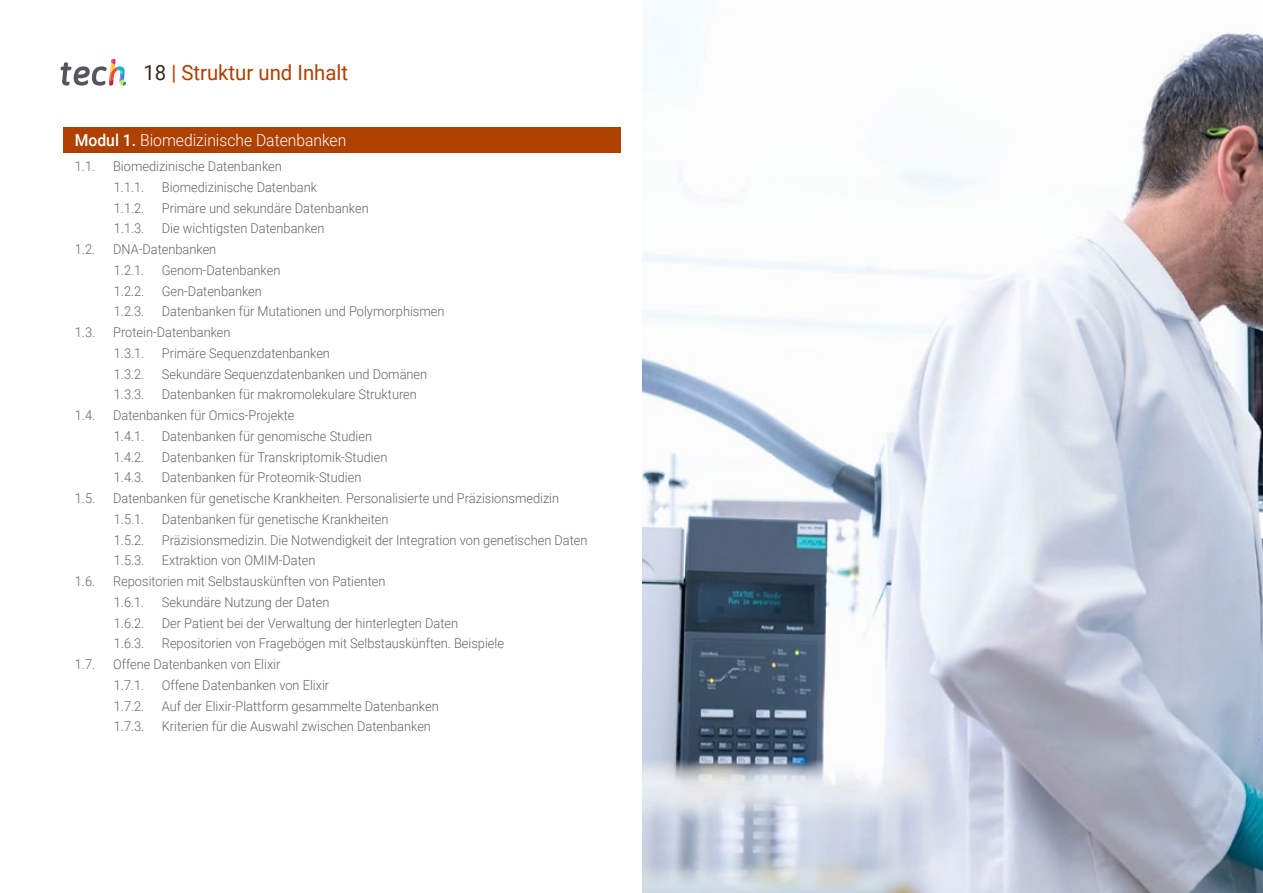
<style>
.page{position:relative;width:1263px;height:893px;background:#fff}
.page>*{position:absolute;margin:0;border:0;box-sizing:border-box;transform-origin:0 0}
.t1{font:21px "Roboto";color:#ae4000}
.t2{font:300 16.5px "Roboto";color:#fff;scale:.95 1}
.t3{font:300 13.5px/20.7px "Roboto";color:#61646a;scale:.95 1}
.s1{color:#312e20}
.s2{font-weight:500}
</style>
<div class="page">
<svg style="left:61px;top:59px;width:65px;height:27px"></svg>
<img style="left:642px;top:15px;width:621px;height:878px">
<div style="left:64px;top:128px;width:557px;height:25px;background:#ae4000"></div>
<h1 class="t1" style="left:144px;top:57px;width:206px"><span class="s1">18</span> | Struktur und Inhalt</h1>
<p class="t2" style="left:75px;top:129px;width:287px"><span class="s2">Modul 1.</span> Biomedizinische Datenbanken</p>
<p class="t3" style="left:75px;top:156px;width:23px">1.1.</p>
<p class="t3" style="left:113px;top:156px;width:179px">Biomedizinische Datenbanken<br>1.1.1.</p>
<p class="t3" style="left:162px;top:176px;width:165px">Biomedizinische Datenbank</p>
<p class="t3" style="left:114px;top:197px;width:34px">1.1.2.</p>
<p class="t3" style="left:162px;top:197px;width:219px">Primäre und sekundäre Datenbanken</p>
<p class="t3" style="left:114px;top:218px;width:34px">1.1.3.</p>
<p class="t3" style="left:162px;top:218px;width:173px">Die wichtigsten Datenbanken</p>
<p class="t3" style="left:75px;top:239px;width:23px">1.2.</p>
<p class="t3" style="left:113px;top:239px;width:110px">DNA-Datenbanken<br>1.2.1.</p>
<p class="t3" style="left:162px;top:259px;width:126px">Genom-Datenbanken</p>
<p class="t3" style="left:114px;top:280px;width:34px">1.2.2.</p>
<p class="t3" style="left:162px;top:280px;width:107px">Gen-Datenbanken</p>
<p class="t3" style="left:114px;top:301px;width:34px">1.2.3.</p>
<p class="t3" style="left:162px;top:301px;width:299px">Datenbanken für Mutationen und Polymorphismen</p>
<p class="t3" style="left:75px;top:322px;width:23px">1.3.</p>
<p class="t3" style="left:113px;top:322px;width:125px">Protein-Datenbanken<br>1.3.1.</p>
<p class="t3" style="left:162px;top:342px;width:178px">Primäre Sequenzdatenbanken</p>
<p class="t3" style="left:114px;top:363px;width:34px">1.3.2.</p>
<p class="t3" style="left:162px;top:363px;width:281px">Sekundäre Sequenzdatenbanken und Domänen</p>
<p class="t3" style="left:114px;top:384px;width:34px">1.3.3.</p>
<p class="t3" style="left:162px;top:384px;width:270px">Datenbanken für makromolekulare Strukturen</p>
<p class="t3" style="left:75px;top:405px;width:23px">1.4.</p>
<p class="t3" style="left:113px;top:405px;width:192px">Datenbanken für Omics-Projekte<br>1.4.1.</p>
<p class="t3" style="left:162px;top:425px;width:223px">Datenbanken für genomische Studien</p>
<p class="t3" style="left:114px;top:446px;width:34px">1.4.2.</p>
<p class="t3" style="left:162px;top:446px;width:239px">Datenbanken für Transkriptomik-Studien</p>
<p class="t3" style="left:114px;top:467px;width:34px">1.4.3.</p>
<p class="t3" style="left:162px;top:467px;width:212px">Datenbanken für Proteomik-Studien</p>
<p class="t3" style="left:75px;top:488px;width:23px">1.5.</p>
<p class="t3" style="left:113px;top:488px;width:471px">Datenbanken für genetische Krankheiten. Personalisierte und Präzisionsmedizin<br>1.5.1.</p>
<p class="t3" style="left:162px;top:508px;width:240px">Datenbanken für genetische Krankheiten</p>
<p class="t3" style="left:114px;top:529px;width:34px">1.5.2.</p>
<p class="t3" style="left:162px;top:529px;width:450px">Präzisionsmedizin. Die Notwendigkeit der Integration von genetischen Daten</p>
<p class="t3" style="left:114px;top:550px;width:34px">1.5.3.</p>
<p class="t3" style="left:162px;top:550px;width:163px">Extraktion von OMIM-Daten</p>
<p class="t3" style="left:75px;top:571px;width:23px">1.6.</p>
<p class="t3" style="left:113px;top:571px;width:288px">Repositorien mit Selbstauskünften von Patienten<br>1.6.1.</p>
<p class="t3" style="left:162px;top:591px;width:178px">Sekundäre Nutzung der Daten</p>
<p class="t3" style="left:114px;top:612px;width:34px">1.6.2.</p>
<p class="t3" style="left:162px;top:612px;width:313px">Der Patient bei der Verwaltung der hinterlegten Daten</p>
<p class="t3" style="left:114px;top:633px;width:34px">1.6.3.</p>
<p class="t3" style="left:162px;top:633px;width:362px">Repositorien von Fragebögen mit Selbstauskünften. Beispiele</p>
<p class="t3" style="left:75px;top:654px;width:23px">1.7.</p>
<p class="t3" style="left:113px;top:654px;width:178px">Offene Datenbanken von Elixir<br>1.7.1.</p>
<p class="t3" style="left:162px;top:674px;width:178px">Offene Datenbanken von Elixir</p>
<p class="t3" style="left:114px;top:695px;width:34px">1.7.2.</p>
<p class="t3" style="left:162px;top:695px;width:293px">Auf der Elixir-Plattform gesammelte Datenbanken</p>
<p class="t3" style="left:114px;top:716px;width:34px">1.7.3.</p>
<p class="t3" style="left:162px;top:716px;width:285px">Kriterien für die Auswahl zwischen Datenbanken</p>
</div>
